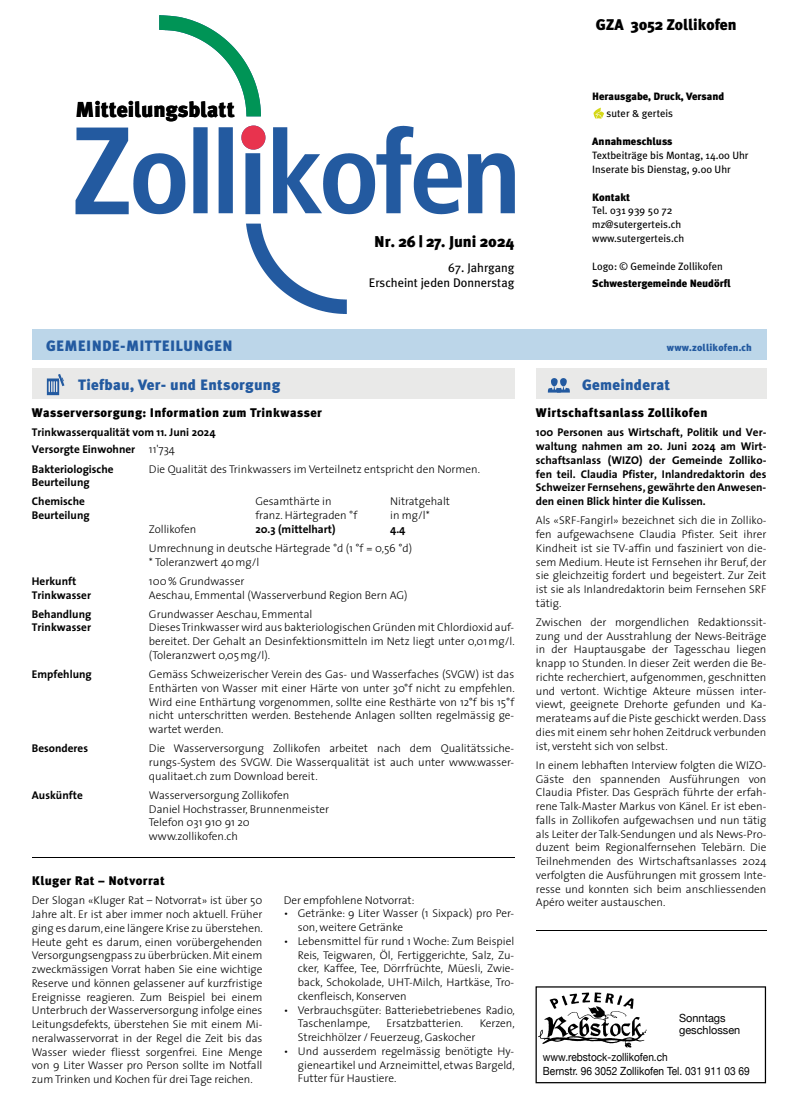
<style>
.page{position:relative;width:798px;height:1117px;background:#fff}
.page>*{position:absolute;margin:0;border:0;box-sizing:border-box;transform-origin:0 0}
.t1{font:900 21.5px "Meta Plus";color:#000}
.t2{font:900 15.62px "Meta Plus";color:#000}
.t3{font:900 15.5px "Meta Plus";color:#000}
.t4{font:900 15px "Meta Plus";letter-spacing:.02em;color:#235aa0}
.t5{font:900 12.5px "Meta Plus";letter-spacing:.03em;color:#000}
.t6{font:12.5px/15px "Meta Plus";color:#000;text-align:right}
.t7{font:300 11.25px/13.8px "The Sans";color:#000;text-align:justify}
.t8{font:700 11.25px/13.8px "The Sans";color:#000}
.t9{font:11.25px "Helvetica Neue";color:#000;scale:.9 1}
.t10{font:11.25px/12.5px "Helvetica Neue";color:#000}
.t11{font:10.62px/13.8px "Meta Plus";color:#000}
.t12{font:900 10.62px "Meta Plus";color:#000}
.t13{font:900 10px "Meta Plus";letter-spacing:.02em;color:#235aa0}
</style>
<div class="page">
<svg style="left:75px;top:116px;width:439px;height:198px"></svg>
<svg style="left:241px;top:125px;width:24px;height:25px"></svg>
<svg style="left:159px;top:15px;width:102px;height:101px"></svg>
<img style="left:363px;top:227px;width:151px;height:69px">
<div style="left:32px;top:330px;width:733px;height:30px;background:#bcd6e9"></div>
<svg style="left:593px;top:108px;width:11px;height:11px"></svg>
<hr style="left:535px;top:929px;width:231px;height:1px;background:#000">
<svg style="left:535px;top:986px;width:230px;height:96px"></svg>
<img style="left:538px;top:991px;width:108px;height:56px">
<hr style="left:32px;top:857px;width:482px;height:1px;background:#000">
<div style="left:32px;top:369px;width:482px;height:30px;background:#e9e9e8"></div>
<svg style="left:47px;top:374px;width:17px;height:21px"></svg>
<div style="left:535px;top:369px;width:231px;height:30px;background:#e9e9e8"></div>
<svg style="left:547px;top:378px;width:22px;height:14px"></svg>
<h1 class="t1" style="left:76px;top:97px;width:161px">Mitteilungsblatt</h1>
<h2 class="t2" style="left:374px;top:232px;width:141px">Nr. 26 | 27. Juni 2024</h2>
<p class="t6" style="left:369px;top:260px;width:147px">67. Jahrgang<br>Erscheint jeden Donnerstag</p>
<h3 class="t3" style="left:595px;top:15px;width:142px">GZA 3052 Zollikofen</h3>
<p class="t12" style="left:592px;top:90px;width:133px">Herausgabe, Druck, Versand</p>
<p class="t11" style="left:606px;top:107px;width:68px">suter &amp; gerteis</p>
<p class="t12" style="left:592px;top:135px;width:82px">Annahmeschluss</p>
<p class="t11" style="left:592px;top:148px;width:158px">Textbeiträge bis Montag, 14.00 Uhr<br>Inserate bis Dienstag, 9.00 Uhr</p>
<p class="t12" style="left:592px;top:191px;width:39px">Kontakt</p>
<p class="t11" style="left:592px;top:204px;width:93px">Tel. 031 939 50 72 mz@sutergerteis.ch www.sutergerteis.ch</p>
<p class="t11" style="left:592px;top:259px;width:132px">Logo: © Gemeinde Zollikofen</p>
<p class="t12" style="left:592px;top:277px;width:140px">Schwestergemeinde Neudörfl</p>
<h3 class="t4" style="left:46px;top:336px;width:188px">GEMEINDE-MITTEILUNGEN</h3>
<p class="t13" style="left:666px;top:341px;width:86px">www.zollikofen.ch</p>
<h3 class="t4" style="left:78px;top:375px;width:204px">Tiefbau, Ver- und Entsorgung</h3>
<h3 class="t4" style="left:581px;top:375px;width:90px">Gemeinderat</h3>
<p class="t5" style="left:535px;top:405px;width:173px">Wirtschaftsanlass Zollikofen</p>
<p class="t8" style="left:535px;top:425px;width:232px;text-align:justify">100 Personen aus Wirtschaft, Politik und Ver&shy;waltung nahmen am 20. Juni 2024 am Wirt&shy;schaftsanlass (WIZO) der Gemeinde Zolliko&shy;fen teil. Claudia Pfister, Inlandredaktorin des Schweizer Fernsehens, gewährte den Anwesen&shy;den einen Blick hinter die Kulissen.</p>
<p class="t7" style="left:535px;top:513px;width:232px">Als «SRF-Fangirl» bezeichnet sich die in Zolliko&shy;fen aufgewachsene Claudia Pfister. Seit ihrer Kindheit ist sie TV-affin und fasziniert von die&shy;sem Medium. Heute ist Fernsehen ihr Beruf, der sie gleichzeitig fordert und begeistert. Zur Zeit ist sie als Inlandredaktorin beim Fernsehen SRF tätig.</p>
<p class="t7" style="left:535px;top:614px;width:232px">Zwischen der morgendlichen Redaktionssit&shy;zung und der Ausstrahlung der News-Beiträge in der Hauptausgabe der Tagesschau liegen knapp 10 Stunden. In dieser Zeit werden die Be&shy;richte recherchiert, aufgenommen, geschnitten und vertont. Wichtige Akteure müssen inter&shy;viewt, geeignete Drehorte gefunden und Ka&shy;merateams auf die Piste geschickt werden. Dass dies mit einem sehr hohen Zeitdruck verbunden ist, versteht sich von selbst.</p>
<p class="t7" style="left:535px;top:757px;width:232px">In einem lebhaften Interview folgten die WIZO-Gäste den spannenden Ausführungen von Claudia Pfister. Das Gespräch führte der erfah&shy;rene Talk-Master Markus von Känel. Er ist eben&shy;falls in Zollikofen aufgewachsen und nun tätig als Leiter der Talk-Sendungen und als News-Pro&shy;duzent beim Regionalfernsehen Telebärn. Die Teilnehmenden des Wirtschaftsanlasses 2024 verfolgten die Ausführungen mit grossem Inte&shy;resse und konnten sich beim anschliessenden Apéro weiter austauschen.</p>
<p class="t5" style="left:32px;top:405px;width:291px">Wasserversorgung: Information zum Trinkwasser</p>
<p class="t8" style="left:32px;top:423px;width:185px;line-height:17.1px">Trinkwasserqualität vom 11. Juni 2024<br>Versorgte Einwohner</p>
<p class="t8" style="left:32px;top:461px;width:83px">Bakteriologische<br>Beurteilung</p>
<p class="t8" style="left:32px;top:494px;width:59px">Chemische<br>Beurteilung</p>
<p class="t7" style="left:149px;top:439px;width:332px;line-height:19.1px">11'734<br>Die Qualität des Trinkwassers im Verteilnetz entspricht den Normen.</p>
<p class="t7" style="left:255px;top:494px;width:78px">Gesamthärte in</p>
<p class="t7" style="left:390px;top:494px;width:61px">Nitratgehalt</p>
<p class="t7" style="left:255px;top:508px;width:103px">franz. Härtegraden °f</p>
<p class="t7" style="left:390px;top:508px;width:41px">in mg/l*</p>
<p class="t7" style="left:149px;top:521px;width:49px">Zollikofen</p>
<p class="t8" style="left:255px;top:522px;width:82px">20.3 (mittelhart)</p>
<p class="t8" style="left:390px;top:522px;width:17px">4.4</p>
<p class="t7" style="left:149px;top:541px;width:264px">Umrechnung in deutsche Härtegrade °d (1 °f = 0,56 °d) * Toleranzwert 40 mg/l</p>
<p class="t7" style="left:149px;top:573px;width:260px">100 % Grundwasser<br>Aeschau, Emmental (Wasserverbund Region Bern AG)</p>
<p class="t7" style="left:149px;top:606px;width:367px;text-align:left">Grundwasser Aeschau, Emmental<br>Dieses Trinkwasser wird aus bakteriologischen Gründen mit Chlordioxid auf&shy;bereitet. Der Gehalt an Desinfektionsmitteln im Netz liegt unter 0,01 mg/l. (Toleranzwert 0,05 mg/l).</p>
<p class="t7" style="left:149px;top:666px;width:367px">Gemäss Schweizerischer Verein des Gas- und Wasserfaches (SVGW) ist das Enthärten von Wasser mit einer Härte von unter 30°f nicht zu empfehlen.<br>Wird eine Enthärtung vorgenommen, sollte eine Resthärte von 12°f bis 15°f nicht unterschritten werden. Bestehende Anlagen sollten regelmässig ge&shy;wartet werden.</p>
<p class="t7" style="left:149px;top:741px;width:366px">Die Wasserversorgung Zollikofen arbeitet nach dem Qualitätssiche&shy;rungs-System des SVGW. Die Wasserqualität ist auch unter www.wasser&shy;qualitaet.ch zum Download bereit.</p>
<p class="t7" style="left:149px;top:787px;width:182px;text-align:left">Wasserversorgung Zollikofen<br>Daniel Hochstrasser, Brunnenmeister<br>Telefon 031 910 91 20 www.zollikofen.ch</p>
<p class="t5" style="left:32px;top:873px;width:134px">Kluger Rat – Notvorrat</p>
<p class="t7" style="left:32px;top:893px;width:232px">Der Slogan «Kluger Rat – Notvorrat» ist über 50<br>Jahre alt. Er ist aber immer noch aktuell. Früher ging es darum, eine längere Krise zu überstehen.<br>Heute geht es darum, einen vorübergehenden Versorgungsengpass zu überbrücken. Mit einem zweckmässigen Vorrat haben Sie eine wichtige Reserve und können gelassener auf kurzfristige Ereignisse reagieren. Zum Beispiel bei einem Unterbruch der Wasserversorgung infolge eines Leitungsdefekts, überstehen Sie mit einem Mi&shy;neralwasservorrat in der Regel die Zeit bis das Wasser wieder fliesst sorgenfrei. Eine Menge von 9 Liter Wasser pro Person sollte im Notfall zum Trinken und Kochen für drei Tage reichen.</p>
<p class="t7" style="left:283px;top:892px;width:132px">Der empfohlene Notvorrat:</p>
<p class="t8" style="left:32px;top:573px;width:61px">Herkunft<br>Trinkwasser</p>
<p class="t8" style="left:32px;top:606px;width:61px">Behandlung<br>Trinkwasser</p>
<p class="t8" style="left:32px;top:667px;width:61px">Empfehlung</p>
<p class="t8" style="left:32px;top:741px;width:58px">Besonderes</p>
<p class="t8" style="left:32px;top:787px;width:52px">Auskünfte</p>
<p class="t7" style="left:298px;top:906px;width:218px;text-indent:-14px">• Getränke: 9 Liter Wasser (1 Sixpack) pro Per&shy;son, weitere Getränke</p>
<p class="t7" style="left:298px;top:933px;width:218px;text-indent:-14px">• Lebensmittel für rund 1 Woche: Zum Beispiel Reis, Teigwaren, Öl, Fertiggerichte, Salz, Zu&shy;cker, Kaffee, Tee, Dörrfrüchte, Müesli, Zwie&shy;back, Schokolade, UHT-Milch, Hartkäse, Tro&shy;ckenfleisch, Konserven</p>
<p class="t7" style="left:298px;top:1002px;width:218px;text-indent:-14px">• Verbrauchsgüter: Batteriebetriebenes Radio,<br>Taschenlampe,</p>
<p class="t10" style="left:679px;top:1011px;width:63px">Sonntags geschlossen</p>
<p class="t7" style="left:386px;top:1016px;width:78px">Ersatzbatterien.</p>
<p class="t7" style="left:479px;top:1016px;width:37px">Kerzen,</p>
<p class="t7" style="left:298px;top:1029px;width:179px">Streichhölzer / Feuerzeug, Gaskocher</p>
<p class="t7" style="left:298px;top:1043px;width:218px;text-indent:-14px">• Und ausserdem regelmässig benötigte Hy&shy;gieneartikel und Arzneimittel, etwas Bargeld, Futter für Haustiere.</p>
<p class="t9" style="left:542px;top:1048px;width:140px">www.rebstock-zollikofen.ch</p>
<p class="t9" style="left:542px;top:1062px;width:231px">Bernstr. 96 3052 Zollikofen Tel. 031 911 03 69</p>
</div>
